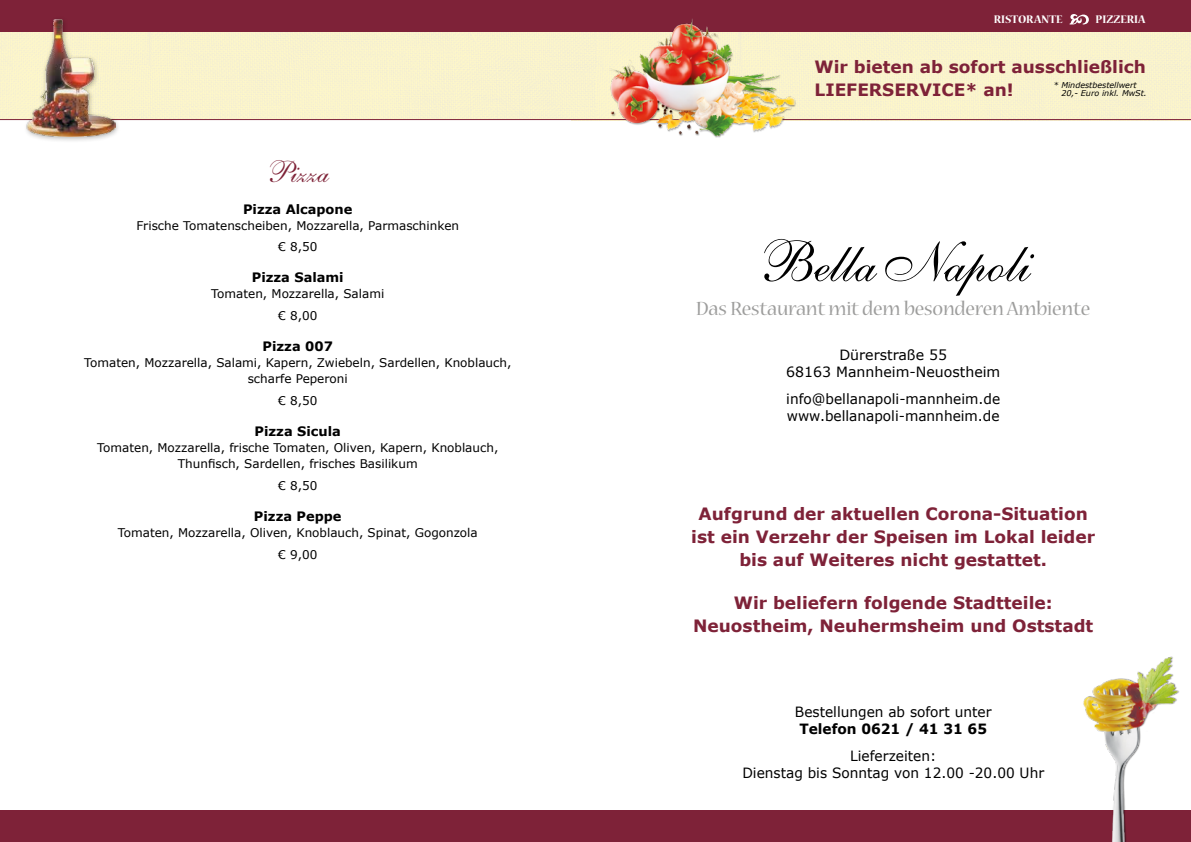
<style>
.page{position:relative;width:1191px;height:842px;background:#fff}
.page>*{position:absolute;margin:0;border:0;box-sizing:border-box;transform-origin:0 0}
.t1{font:56px "English 111 Vivace BT";color:#000}
.t2{font:30px "English 111 Vivace BT";color:#7e2237}
.t3{font:21.2px "Nueva Std";letter-spacing:-.01em;color:#9d9d9c}
.t4{font:700 17px/23px "Verdana";color:#7e2238;text-align:center}
.t5{font:14.1px/17px "Verdana";color:#000;text-align:center}
.t6{font:700 14.1px "Verdana";color:#000}
.t7{font:700 13px "Verdana";color:#000}
.t8{font:700 12.3px "Nueva Std";color:#fff}
.t9{font:12px/21.7px "Verdana";color:#000;text-align:center}
.t10{font:italic 8px/8px "Verdana";color:#000}
</style>
<div class="page">
<div style="left:0;top:0;width:1191px;height:32px;background:#7e2238"></div>
<svg style="left:1069px;top:14px;width:19px;height:10px"></svg>
<hr style="left:0;top:119px;width:1191px;height:1px;background:#7e2238">
<img style="left:607px;top:19px;width:200px;height:119px">
<div style="left:0;top:810px;width:1191px;height:32px;background:#7e2238"></div>
<img style="left:1083px;top:656px;width:96px;height:186px">
<div style="left:23px;top:15px;width:98px;height:128px;background:#000;opacity:.3"></div>
<img style="left:27px;top:18px;width:89px;height:119px">
<h2 class="t2" style="left:266px;top:154px;width:65px">Pizza</h2>
<p class="t7" style="left:243px;top:201px;width:111px">Pizza Alcapone</p>
<p class="t9" style="left:136px;top:214px;width:324px">Frische Tomatenscheiben, Mozzarella, Parmaschinken € 8,50</p>
<p class="t7" style="left:252px;top:269px;width:93px">Pizza Salami</p>
<p class="t9" style="left:211px;top:283px;width:175px">Tomaten, Mozzarella, Salami € 8,00</p>
<p class="t7" style="left:262px;top:338px;width:72px">Pizza 007</p>
<p class="t9" style="left:84px;top:355px;width:429px;line-height:16px">Tomaten, Mozzarella, Salami, Kapern, Zwiebeln, Sardellen, Knoblauch, scharfe Peperoni</p>
<p class="t9" style="left:278px;top:389px;width:41px">€ 8,50</p>
<p class="t7" style="left:254px;top:423px;width:88px">Pizza Sicula</p>
<p class="t9" style="left:97px;top:439px;width:403px;line-height:16px">Tomaten, Mozzarella, frische Tomaten, Oliven, Kapern, Knoblauch,<br>Thunfisch, Sardellen, frisches Basilikum</p>
<p class="t9" style="left:278px;top:474px;width:41px">€ 8,50</p>
<p class="t7" style="left:254px;top:508px;width:89px">Pizza Peppe</p>
<p class="t9" style="left:118px;top:521px;width:361px">Tomaten, Mozzarella, Oliven, Knoblauch, Spinat, Gogonzola € 9,00</p>
<p class="t8" style="left:993px;top:14px;width:71px">RISTORANTE</p>
<p class="t8" style="left:1095px;top:14px;width:51px">PIZZERIA</p>
<h3 class="t4" style="left:814px;top:55px;width:333px;text-align:left">Wir bieten ab sofort ausschließlich<br>LIEFERSERVICE* an!</h3>
<p class="t10" style="left:1061px;top:81px;width:87px;text-indent:-8px">* Mindestbestellwert<br>20,- Euro inkl. MwSt.</p>
<h1 class="t1" style="left:755px;top:228px;width:276px">Bella Napoli</h1>
<h3 class="t3" style="left:696px;top:299px;width:396px">Das Restaurant mit dem besonderen Ambiente</h3>
<p class="t5" style="left:786px;top:346px;width:216px">Dürerstraße 55<br>68163 Mannheim-Neuostheim</p>
<p class="t5" style="left:786px;top:390px;width:215px;text-align:left">info@bellanapoli-mannheim.de www.bellanapoli-mannheim.de</p>
<h3 class="t4" style="left:691px;top:502px;width:405px">Aufgrund der aktuellen Corona-Situation ist ein Verzehr der Speisen im Lokal leider bis auf Weiteres nicht gestattet.</h3>
<h3 class="t4" style="left:693px;top:591px;width:402px">Wir beliefern folgende Stadtteile:<br>Neuostheim, Neuhermsheim und Oststadt</h3>
<p class="t5" style="left:795px;top:703px;width:198px">Bestellungen ab sofort unter</p>
<p class="t6" style="left:799px;top:720px;width:189px">Telefon 0621 / 41 31 65</p>
<p class="t5" style="left:742px;top:747px;width:303px">Lieferzeiten:<br>Dienstag bis Sonntag von 12.00 -20.00 Uhr</p>
</div>
